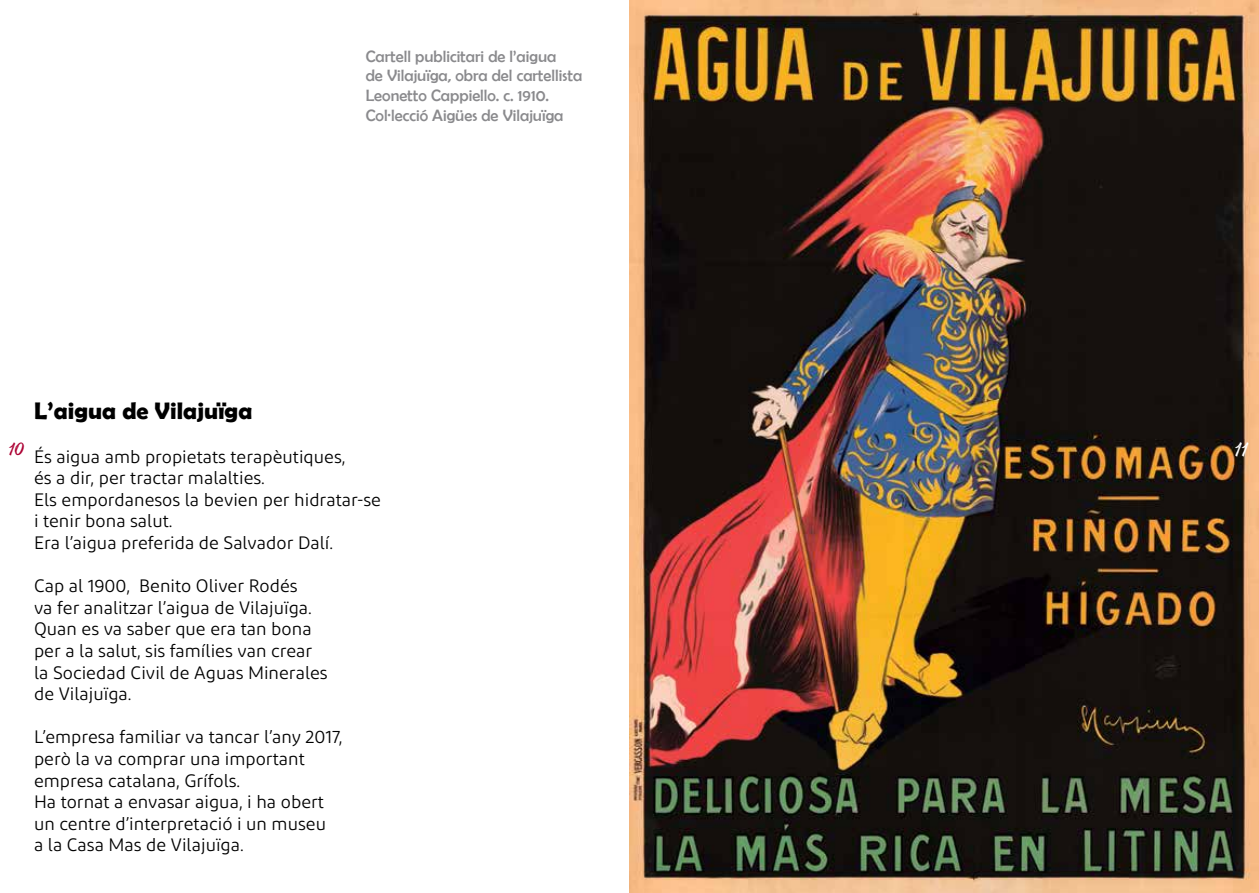
<style>
.page{position:relative;width:1259px;height:893px;background:#fff}
.page>*{position:absolute;margin:0;border:0;box-sizing:border-box;transform-origin:0 0}
.t1{font:700 24px "Berlin Sans FB Demi";color:#000}
.t2{font:18px/21.6px "Diodrum";color:#000}
.t3{font:16.5px/19.8px "Berlin Sans FB";color:#8a8a8d}
.t4{font:16.5px "Bernadette Rough";color:#fff}
.t5{font:15px "Bernadette Rough";color:#ac0033}
</style>
<div class="page">
<img style="left:629px;top:0;width:630px;height:893px">
<p class="t3" style="left:366px;top:46px;width:218px">Cartell publicitari de l’aigua<br>de Vilajuïga, obra del cartellista<br>Leonetto Cappiello. c. 1910.<br>Col·lecció Aigües de Vilajuïga</p>
<h1 class="t1" style="left:34px;top:397px;width:220px">L’aigua de Vilajuïga</h1>
<p class="t2" style="left:34px;top:445px;width:348px">És aigua amb propietats terapèutiques,<br>és a dir, per tractar malalties.<br>Els empordanesos la bevien per hidratar-se i tenir bona salut.<br>Era l’aigua preferida de Salvador Dalí.</p>
<p class="t2" style="left:34px;top:575px;width:295px">Cap al 1900, Benito Oliver Rodés<br>va fer analitzar l’aigua de Vilajuïga.<br>Quan es va saber que era tan bona per a la salut, sis famílies van crear la Sociedad Civil de Aguas Minerales de Vilajuïga.</p>
<p class="t2" style="left:34px;top:726px;width:310px">L’empresa familiar va tancar l’any 2017, però la va comprar una important empresa catalana, Grífols.<br>Ha tornat a envasar aigua, i ha obert un centre d’interpretació i un museu<br>a la Casa Mas de Vilajuïga.</p>
<p class="t5" style="left:9px;top:437px;width:17px">10</p>
<p class="t4" style="left:1235px;top:436px;width:15px">11</p>
</div>
